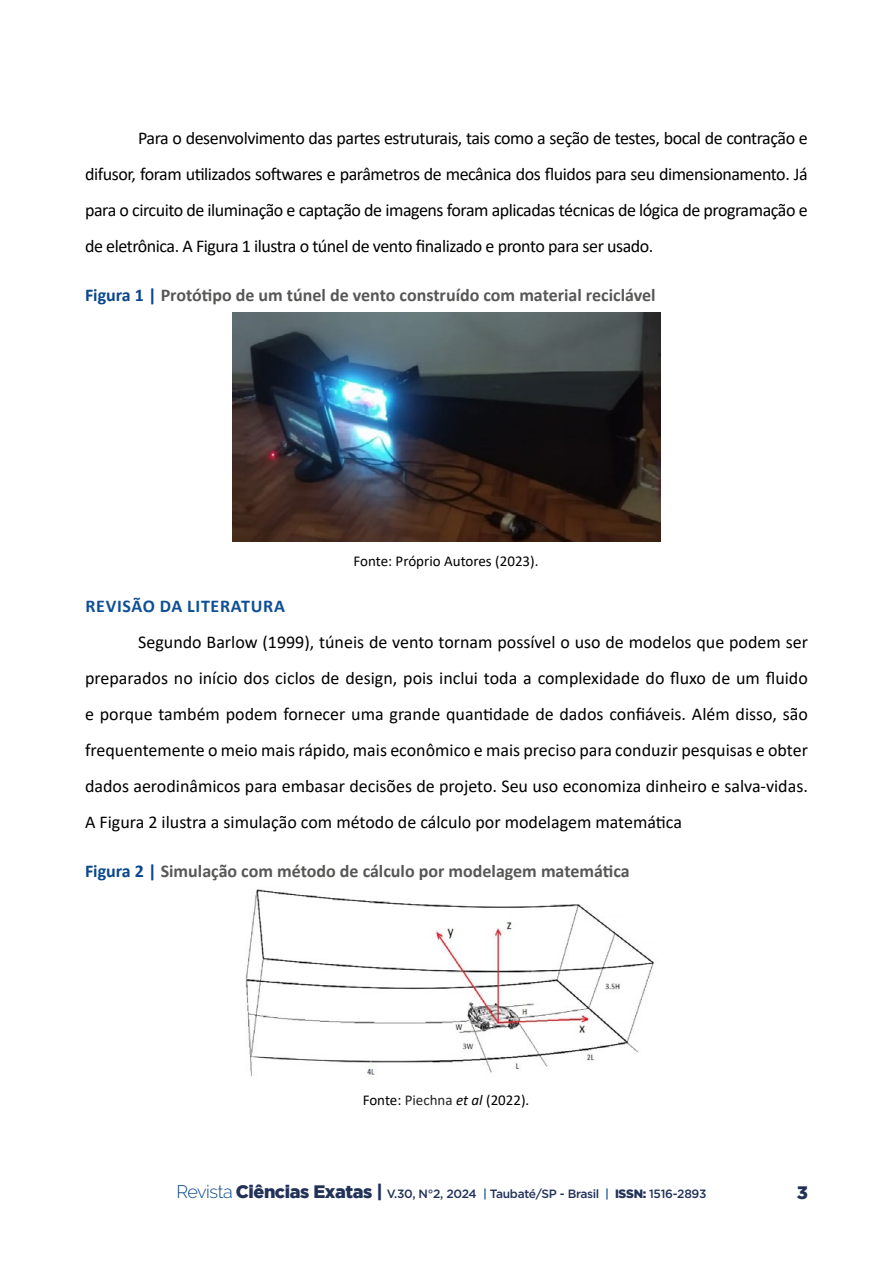
<style>
.page{position:relative;width:893px;height:1263px;background:#fff}
.page>*{position:absolute;margin:0;border:0;box-sizing:border-box;transform-origin:0 0}
.t1{font:18px/36px "Calibri";letter-spacing:-.025em;color:#000;text-align:justify}
.t2{font:700 18px "Calibri";color:#575756}
.t3{font:700 18px "Calibri";letter-spacing:.04em;color:#104f94}
.t4{font:900 18px "Gotham";color:#223158}
.t5{font:15px "Calibri";color:#000}
.t6{font:500 12px "Gotham";letter-spacing:-.025em;color:#223158}
.s1{color:#09478d}
.s2{color:#222}
.s3{font-style:italic}
.s4{font-family:"Raleway";font-weight:300;font-size:18px;color:#09478d}
.s5{font-weight:900;font-size:18px}
.s6{color:#104f94}
.s7{font-weight:900}
</style>
<div class="page">
<img style="left:233px;top:313px;width:427px;height:229px">
<img style="left:245px;top:889px;width:409px;height:188px">
<p class="t1" style="left:85px;top:120px;width:724px;text-indent:53px">Para o desenvolvimento das partes estruturais, tais como a seção de testes, bocal de contração e difusor, foram utilizados softwares e parâmetros de mecânica dos fluidos para seu dimensionamento. Já para o circuito de iluminação e captação de imagens foram aplicadas técnicas de lógica de programação e de eletrônica. A Figura 1 ilustra o túnel de vento finalizado e pronto para ser usado.</p>
<p class="t2" style="left:85px;top:282px;width:572px"><span class="s1">Figura 1 |</span> Protótipo de um túnel de vento construído com material reciclável</p>
<p class="t5" style="left:354px;top:550px;width:186px">Fonte: Próprio Autores (2023).</p>
<p class="t3" style="left:85px;top:593px;width:201px">REVISÃO DA LITERATURA</p>
<p class="t1" style="left:85px;top:624px;width:724px;text-indent:53px">Segundo Barlow (1999), túneis de vento tornam possível o uso de modelos que podem ser preparados no início dos ciclos de design, pois inclui toda a complexidade do fluxo de um fluido e porque também podem fornecer uma grande quantidade de dados confiáveis. Além disso, são frequentemente o meio mais rápido, mais econômico e mais preciso para conduzir pesquisas e obter dados aerodinâmicos para embasar decisões de projeto. Seu uso economiza dinheiro e salva-vidas.<br>A Figura 2 ilustra a simulação com método de cálculo por modelagem matemática</p>
<p class="t2" style="left:85px;top:858px;width:546px"><span class="s1">Figura 2 |</span> Simulação com método de cálculo por modelagem matemática</p>
<p class="t5" style="left:363px;top:1089px;width:168px">Fonte: <span class="s2">Piechna</span> <span class="s3">et al</span> (2022).</p>
<p class="t6" style="left:176px;top:1186px;width:531px"><span class="s4">Revista</span> <span class="s5">Ciências Exatas |</span> V.30, N°2, 2024 <span class="s6">|</span> Taubaté/SP - Brasil <span class="s6">|</span> <span class="s7">ISSN:</span> 1516-2893</p>
<p class="t4" style="left:797px;top:1182px;width:13px">3</p>
</div>
